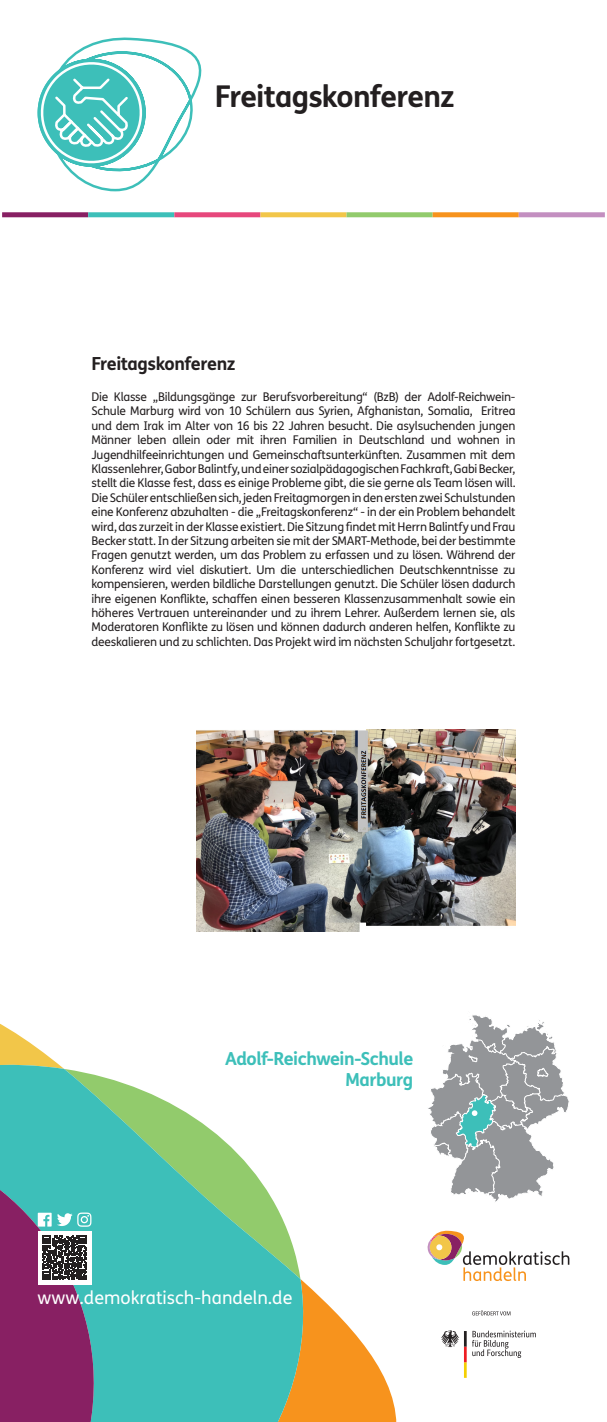
<style>
.page{position:relative;width:607px;height:1422px;background:#fff}
.page>*{position:absolute;margin:0;border:0;box-sizing:border-box;transform-origin:0 0}
.t1{font:700 30px "FS Me";letter-spacing:-.025em;color:#231f20}
.t2{font:700 18px "FS Me";letter-spacing:-.025em;color:#3dbfb9}
.t3{font:18px "FS Me";color:#fff}
.t4{font:700 18px "FS Me";letter-spacing:-.025em;color:#231f20}
.t5{font:12px/14.4px "FS Me";letter-spacing:-.02em;color:#231f20;text-align:justify}
</style>
<div class="page">
<svg style="left:321px;top:1298px;width:76px;height:124px;fill:#f7931d"></svg>
<svg style="left:109px;top:1078px;width:212px;height:344px;fill:#3dbfb9"></svg>
<svg style="left:472px;top:1330px;width:64px;height:28px"></svg>
<svg style="left:441px;top:1330px;width:25px;height:47px"></svg>
<svg style="left:472px;top:1310px;width:38px;height:5px"></svg>
<div style="left:2px;top:212px;width:86px;height:5px;background:#882063"></div>
<div style="left:174px;top:212px;width:86px;height:5px;background:#e7477c"></div>
<div style="left:260px;top:212px;width:86px;height:5px;background:#f2c649"></div>
<div style="left:346px;top:212px;width:86px;height:5px;background:#92cb6c"></div>
<div style="left:432px;top:212px;width:86px;height:5px;background:#f7931d"></div>
<div style="left:518px;top:212px;width:86px;height:5px;background:#c38fc0"></div>
<svg style="left:0;top:1023px;width:109px;height:399px;background:#748a99"></svg>
<svg style="left:427px;top:1015px;width:142px;height:266px"></svg>
<svg style="left:33px;top:37px;width:178px;height:181px"></svg>
<svg style="left:34px;top:58px;width:115px;height:112px"></svg>
<img style="left:196px;top:730px;width:319px;height:201px">
<p class="t1" style="left:215px;top:73px;width:241px">Freitagskonferenz</p>
<p class="t4" style="left:91px;top:350px;width:145px">Freitagskonferenz</p>
<p class="t5" style="left:91px;top:389px;width:425px">Die Klasse „Bildungsgänge zur Berufsvorbereitung“ (BzB) der Adolf-Reichwein-Schule Marburg wird von 10 Schülern aus Syrien, Afghanistan, Somalia, Eritrea und dem Irak im Alter von 16 bis 22 Jahren besucht. Die asylsuchenden jungen Männer leben allein oder mit ihren Familien in Deutschland und wohnen in Jugendhilfeeinrichtungen und Gemeinschaftsunterkünften. Zusammen mit dem Klassenlehrer, Gabor Balintfy, und einer sozialpädagogischen Fachkraft, Gabi Becker, stellt die Klasse fest, dass es einige Probleme gibt, die sie gerne als Team lösen will.<br>Die Schüler entschließen sich, jeden Freitagmorgen in den ersten zwei Schulstunden eine Konferenz abzuhalten - die „Freitagskonferenz“ - in der ein Problem behandelt wird, das zurzeit in der Klasse existiert. Die Sitzung findet mit Herrn Balintfy und Frau Becker statt. In der Sitzung arbeiten sie mit der SMART-Methode, bei der bestimmte Fragen genutzt werden, um das Problem zu erfassen und zu lösen. Während der Konferenz wird viel diskutiert. Um die unterschiedlichen Deutschkenntnisse zu kompensieren, werden bildliche Darstellungen genutzt. Die Schüler lösen dadurch ihre eigenen Konflikte, schaffen einen besseren Klassenzusammenhalt sowie ein höheres Vertrauen untereinander und zu ihrem Lehrer. Außerdem lernen sie, als Moderatoren Konflikte zu lösen und können dadurch anderen helfen, Konflikte zu deeskalieren und zu schlichten. Das Projekt wird im nächsten Schuljahr fortgesetzt.</p>
<p class="t2" style="left:225px;top:1044px;width:190px">Adolf-Reichwein-Schule</p>
<p class="t2" style="left:345px;top:1066px;width:70px">Marburg</p>
<p class="t3" style="left:38px;top:1285px;width:256px">www.demokratisch-handeln.de</p>
</div>
